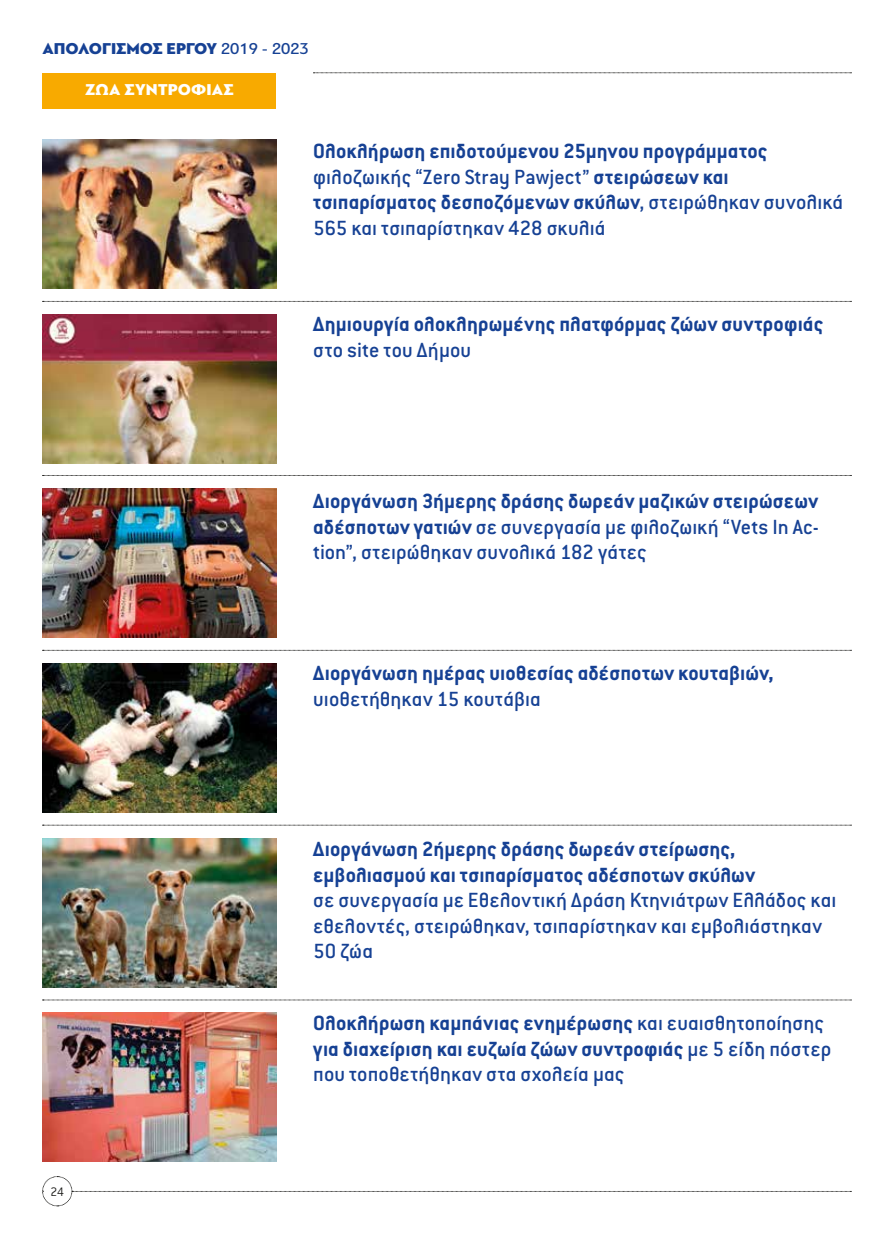
<style>
.page{position:relative;width:893px;height:1234px;background:#fff}
.page>*{position:absolute;margin:0;border:0;box-sizing:border-box;transform-origin:0 0}
.t1{font:700 22.5px/25.5px "Conduit ITC Hel";letter-spacing:.01em;color:#164194}
.t2{font:500 22.5px/25.5px "Conduit ITC Hel";letter-spacing:.005em;color:#164194}
.t3{font:900 16.5px "PF Bague Sans Pro";color:#164194}
.t4{font:900 16.5px "PF Bague Sans Pro";letter-spacing:.01em;color:#fff}
.t5{font:300 13.5px "Conduit ITC Hel";color:#1d1d1b}
.s1{font-weight:500}
.s2{font-weight:700}
</style>
<div class="page">
<svg style="left:43px;top:301px;width:808px;height:1px"></svg>
<svg style="left:43px;top:475px;width:808px;height:1px"></svg>
<svg style="left:43px;top:650px;width:808px;height:1px"></svg>
<svg style="left:43px;top:824px;width:808px;height:1px"></svg>
<svg style="left:43px;top:999px;width:808px;height:1px"></svg>
<svg style="left:313px;top:73px;width:538px;height:1px"></svg>
<div style="left:43px;top:73px;width:233px;height:36px;background:#f8aa00"></div>
<svg style="left:42px;top:1176px;width:809px;height:30px"></svg>
<img style="left:43px;top:139px;width:233px;height:149px">
<img style="left:43px;top:1012px;width:233px;height:149px">
<img style="left:43px;top:838px;width:233px;height:148px">
<img style="left:43px;top:663px;width:233px;height:149px">
<img style="left:43px;top:488px;width:233px;height:149px">
<img style="left:43px;top:314px;width:233px;height:149px">
<p class="t3" style="left:43px;top:38px;width:268px">ΑΠΟΛΟΓΙΣΜΟΣ ΕΡΓΟΥ <span class="s1">2019 - 2023</span></p>
<p class="t4" style="left:85px;top:80px;width:150px">ΖΩΑ ΣΥΝΤΡΟΦΙΑΣ</p>
<p class="t5" style="left:50px;top:1184px;width:15px">24</p>
<p class="t1" style="left:313px;top:139px;width:532px">Ολοκλήρωση επιδοτούμενου 25μηνου προγράμματος <span class="s1">φιλοζωικής “Zero Stray Pawject”</span> στειρώσεων και τσιπαρίσματος δεσποζόμενων σκύλων<span class="s1">, στειρώθηκαν συνολικά 565 και τσιπαρίστηκαν 428 σκυλιά</span></p>
<p class="t1" style="left:313px;top:312px;width:512px">Δημιουργία ολοκληρωμένης πλατφόρμας ζώων συντροφιάς</p>
<p class="t2" style="left:313px;top:337px;width:159px">στο site του Δήμου</p>
<p class="t2" style="left:313px;top:489px;width:507px;text-align:justify"><span class="s2">Διοργάνωση 3ήμερης δράσης δωρεάν μαζικών στειρώσεων αδέσποτων γατιών</span> σε συνεργασία με φιλοζωική “Vets In Ac&shy;tion”, στειρώθηκαν συνολικά 182 γάτες</p>
<p class="t1" style="left:313px;top:660px;width:462px">Διοργάνωση ημέρας υιοθεσίας αδέσποτων κουταβιών,</p>
<p class="t2" style="left:313px;top:686px;width:229px">υιοθετήθηκαν 15 κουτάβια</p>
<p class="t1" style="left:313px;top:837px;width:443px">Διοργάνωση 2ήμερης δράσης δωρεάν στείρωσης, εμβολιασμού και τσιπαρίσματος αδέσποτων σκύλων</p>
<p class="t2" style="left:313px;top:887px;width:525px">σε συνεργασία με Εθελοντική Δράση Κτηνιάτρων Ελλάδος και εθελοντές, στειρώθηκαν, τσιπαρίστηκαν και εμβολιάστηκαν<br>50 ζώα</p>
<p class="t1" style="left:313px;top:1010px;width:520px">Ολοκλήρωση καμπάνιας ενημέρωσης <span class="s1">και ευαισθητοποίησης </span>για διαχείριση και ευζωία ζώων συντροφιάς <span class="s1">με 5 είδη πόστερ που τοποθετήθηκαν στα σχολεία μας</span></p>
</div>
